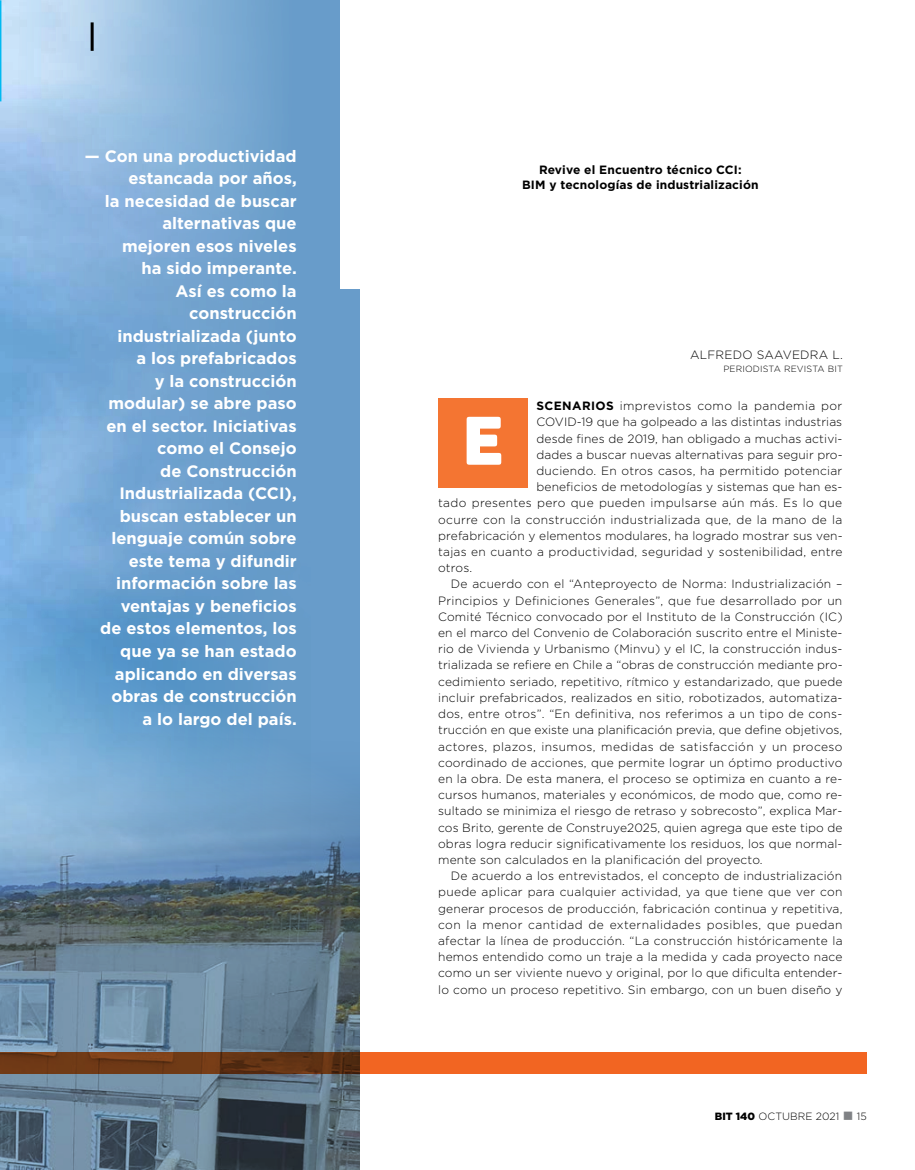
<style>
.page{position:relative;width:915px;height:1170px;background:#fff}
.page>*{position:absolute;margin:0;border:0;box-sizing:border-box;transform-origin:0 0}
.t1{font:67.5px "Panton Black Caps";color:#fff}
.t2{font:700 16.5px/22.5px "Gotham";color:#fff;text-align:right}
.t3{font:300 12px "Gotham";letter-spacing:.015em;color:#000}
.t4{font:300 12px "Gotham";letter-spacing:.035em;color:#000}
.t5{font:700 12px/15px "Gotham";letter-spacing:.01em;color:#000}
.t6{font:300 10.5px "Gotham";letter-spacing:.005em;color:#000}
.t7{font:300 9px "Gotham";letter-spacing:.02em;color:#000}
.s1{font-weight:700}
.s2{font-weight:900}
.s3{color:#808285}
</style>
<div class="page">
<svg style="left:0;top:0;width:359px;height:713px;fill:#70a3d1"></svg>
<div style="left:438px;top:398px;width:89px;height:89px;background:#f47532"></div>
<img style="left:0;top:713px;width:359px;height:456px">
<svg style="left:0;top:1052px;width:866px;height:21px;fill:#f26522"></svg>
<div style="left:340px;top:0;width:29px;height:288px;background:#fff"></div>
<hr style="left:91px;top:22px;width:3px;height:29px;background:#000">
<svg style="left:0;top:0;width:1px;height:101px"></svg>
<p class="t2" style="left:85px;top:144px;width:213px">— Con una productividad estancada por años,<br>la necesidad de buscar alternativas que<br>mejoren esos niveles<br>ha sido imperante.<br>Así es como la construcción industrializada (junto<br>a los prefabricados<br>y la construcción modular) se abre paso en el sector. I niciativas como el Consejo<br>de Construcción<br>I ndustrializada (CCI), buscan establecer un lenguaje común sobre este tema y difundir información sobre las ventajas y beneficios<br>de estos elementos, los que ya se han estado aplicando en diversas obras de construcción<br>a lo largo del país.</p>
<p class="t5" style="left:539px;top:162px;width:185px">Revive el Encuentro técnico CCI</p>
<p class="t5" style="left:522px;top:162px;width:238px;text-indent:216px">:<br>BIM y tecnologías de industrialización</p>
<p class="t3" style="left:690px;top:347px;width:85px">Alfredo Saav</p>
<p class="t3" style="left:791px;top:347px;width:52px">edra L.</p>
<p class="t7" style="left:723px;top:363px;width:110px">Periodista Revista BiT</p>
<p class="t4" style="left:536px;top:398px;width:307px"><span class="s1">scenarios</span> imprevistos como la pandemia por</p>
<p class="t3" style="left:536px;top:414px;width:307px">COVID-19 que ha golpeado a las distintas industrias</p>
<p class="t3" style="left:536px;top:430px;width:307px">desde fines de 2019, han obligado a muchas activi-</p>
<p class="t3" style="left:536px;top:447px;width:307px">dades a buscar nuevas alternativas para seguir pro-</p>
<p class="t3" style="left:536px;top:463px;width:307px">duciendo. En otros casos, ha permitido potenciar</p>
<p class="t3" style="left:536px;top:479px;width:307px">beneficios de metodologías y sistemas que han es-</p>
<p class="t3" style="left:438px;top:495px;width:405px">tado presentes pero que pueden impulsarse aún más. Es lo que</p>
<p class="t3" style="left:438px;top:511px;width:405px">ocurre con la construcción industrializada que, de la mano de la</p>
<p class="t3" style="left:438px;top:528px;width:406px">prefabricación y elementos modulares, ha logrado mostrar sus ven-</p>
<p class="t3" style="left:438px;top:544px;width:405px">tajas en cuanto a productividad, seguridad y sostenibilidad, entre</p>
<p class="t3" style="left:438px;top:560px;width:36px">otros.</p>
<p class="t3" style="left:451px;top:576px;width:393px">De acuerdo con el “Anteproyecto de Norma: Industrialización –</p>
<p class="t3" style="left:438px;top:592px;width:405px">Principios y Definiciones Generales”, que fue desarrollado por un</p>
<p class="t3" style="left:438px;top:609px;width:405px">Comité Técnico convocado por el Instituto de la Construcción (IC)</p>
<p class="t3" style="left:438px;top:625px;width:405px">en el marco del Convenio de Colaboración suscrito entre el Ministe-</p>
<p class="t3" style="left:438px;top:641px;width:405px">rio de Vivienda y U rbanismo (Minvu) y el IC, la construcción indus-</p>
<p class="t3" style="left:438px;top:657px;width:406px">trializada se refiere en Chile a “obras de construcción mediante pro-</p>
<p class="t3" style="left:438px;top:673px;width:405px">cedimiento seriado, repetitivo, rítmico y estandarizado, que puede</p>
<p class="t3" style="left:438px;top:690px;width:405px">incluir prefabricados, realizados en sitio, robotizados, automatiza-</p>
<p class="t3" style="left:438px;top:706px;width:405px">dos, entre otros”. “En definitiva, nos referimos a un tipo de cons-</p>
<p class="t3" style="left:438px;top:722px;width:405px">trucción en que existe una planificación previa, que define objetivos,</p>
<p class="t3" style="left:438px;top:738px;width:405px">actores, plazos, insumos, medidas de satisfacción y un proceso</p>
<p class="t3" style="left:438px;top:754px;width:405px">coordinado de acciones, que permite lograr un óptimo productivo</p>
<p class="t3" style="left:438px;top:771px;width:405px">en la obra. De esta manera, el proceso se optimiza en cuanto a re-</p>
<p class="t3" style="left:438px;top:787px;width:406px">cursos humanos, materiales y económicos, de modo que, como re-</p>
<p class="t3" style="left:438px;top:803px;width:405px">sultado se minimiza el riesgo de retraso y sobrecosto”, explica Mar-</p>
<p class="t3" style="left:438px;top:819px;width:406px">cos Brito, gerente de Construye2025, quien agrega que este tipo de</p>
<p class="t3" style="left:438px;top:835px;width:405px">obras logra reducir significativamente los residuos, los que normal-</p>
<p class="t3" style="left:438px;top:852px;width:326px">mente son calculados en la planificación del proyecto.</p>
<p class="t3" style="left:451px;top:868px;width:392px">De acuerdo a los entrevistados, el concepto de industrialización</p>
<p class="t3" style="left:438px;top:884px;width:405px">puede aplicar para cualquier actividad, ya que tiene que ver con</p>
<p class="t3" style="left:438px;top:900px;width:405px">generar procesos de producción, fabricación continua y repetitiva,</p>
<p class="t4" style="left:438px;top:916px;width:405px">con la menor cantidad de externalidades posibles, que puedan</p>
<p class="t3" style="left:438px;top:933px;width:406px">afectar la línea de producción. “La construcción históricamente la</p>
<p class="t3" style="left:438px;top:949px;width:405px">hemos entendido como un traje a la medida y cada proyecto nace</p>
<p class="t3" style="left:438px;top:965px;width:405px">como un ser viviente nuevo y original, por lo que dificulta entender-</p>
<p class="t3" style="left:438px;top:981px;width:406px">lo como un proceso repetitivo. Sin embargo, con un buen diseño y</p>
<h1 class="t1" style="left:463px;top:397px;width:36px">E</h1>
<p class="t6" style="left:714px;top:1109px;width:153px"><span class="s2">BIT 140</span> octubre 2021 <span class="s3">■</span> 15</p>
</div>
